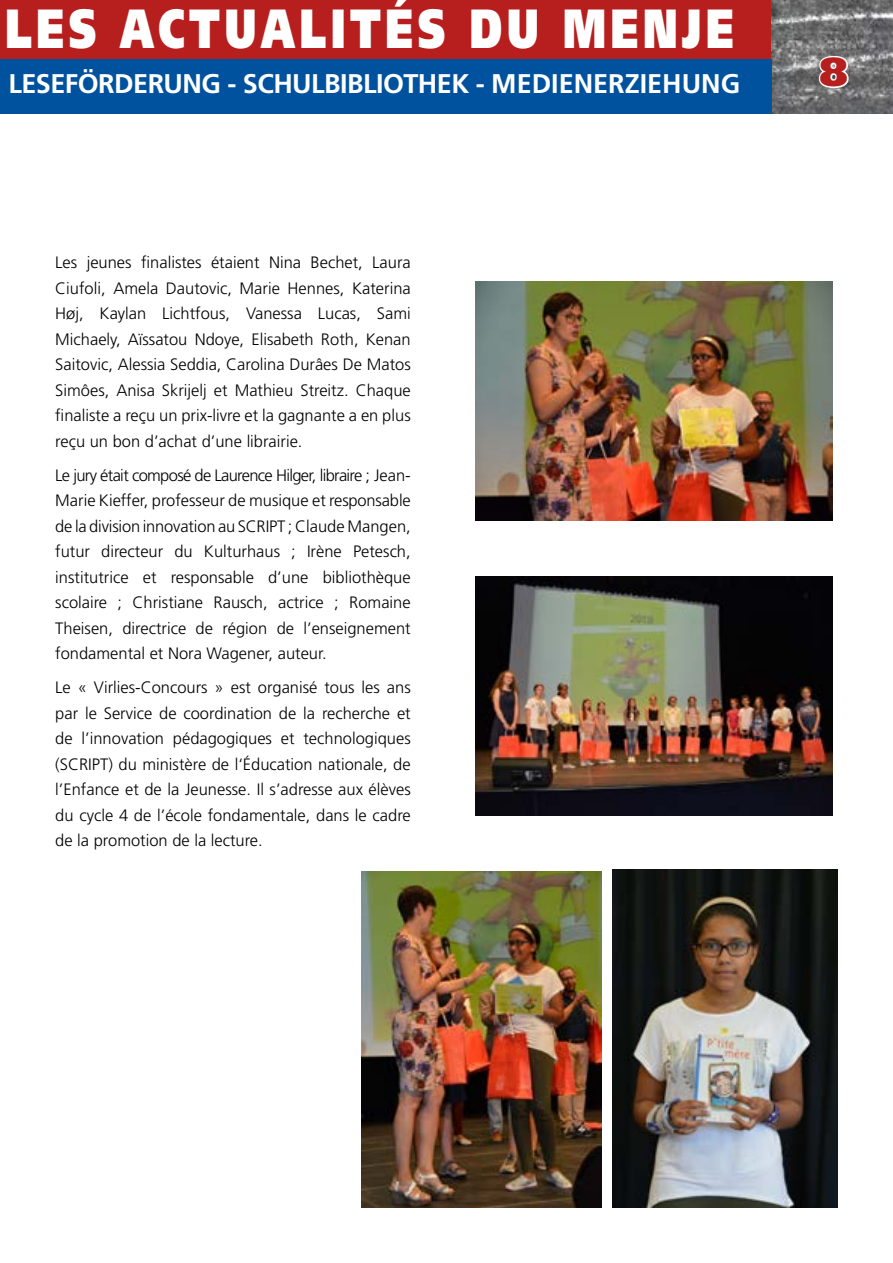
<style>
.page{position:relative;width:893px;height:1263px;background:#fff}
.page>*{position:absolute;margin:0;border:0;box-sizing:border-box;transform-origin:0 0}
.t1{font:900 55.05px "Frutiger";letter-spacing:.11em;color:#fff;scale:.74 1}
.t2{font:900 40.5px "Frutiger";color:#b71f1f}
.t3{font:700 27px "Frutiger";letter-spacing:-.02em;color:#fff}
.t4{font:300 16.5px/25.5px "Frutiger";color:#000;text-align:justify}
</style>
<div class="page">
<img style="left:771px;top:63px;width:122px;height:51px">
<svg style="left:0;top:0;width:893px;height:63px;background:#ab2b2d"></svg>
<svg style="left:817px;top:54px;width:33px;height:36px"></svg>
<div style="left:0;top:60px;width:771px;height:54px;background:#00529e"></div>
<img style="left:475px;top:282px;width:358px;height:238px">
<img style="left:361px;top:871px;width:240px;height:337px">
<img style="left:475px;top:577px;width:358px;height:238px">
<img style="left:612px;top:869px;width:226px;height:339px">
<h1 class="t1" style="left:5px;top:-5px;width:986px">LES ACTUALITÉS DU MENJE</h1>
<h3 class="t3" style="left:9px;top:68px;width:733px">LESEFÖRDERUNG - SCHULBIBLIOTHEK - MEDIENERZIEHUNG</h3>
<p class="t4" style="left:55px;top:250px;width:357px">Les jeunes finalistes étaient Nina Bechet, Laura Ciufoli, Amela Dautovic, Marie Hennes, Katerina Høj, Kaylan Lichtfous, Vanessa Lucas, Sami Michaely, Aïssatou Ndoye, Elisabeth Roth, Kenan Saitovic, Alessia Seddia, Carolina Durâes De Matos Simôes, Anisa Skrijelj et Mathieu Streitz. Chaque finaliste a reçu un prix-livre et la gagnante a en plus reçu un bon d’achat d’une librairie.</p>
<p class="t4" style="left:55px;top:462px;width:357px">Le jury était composé de Laurence Hilger, libraire ; Jean-Marie Kieffer, professeur de musique et responsable de la division innovation au SCRIPT ; Claude Mangen, futur directeur du Kulturhaus ; Irène Petesch, institutrice et responsable d’une bibliothèque scolaire ; Christiane Rausch, actrice ; Romaine Theisen, directrice de région de l’enseignement fondamental et Nora Wagener, auteur.</p>
<p class="t4" style="left:55px;top:674px;width:357px">Le « Virlies-Concours » est organisé tous les ans par le Service de coordination de la recherche et de l’innovation pédagogiques et technologiques (SCRIPT) du ministère de l‘Éducation nationale, de l’Enfance et de la Jeunesse. Il s’adresse aux élèves du cycle 4 de l’école fondamentale, dans le cadre de la promotion de la lecture.</p>
<h2 class="t2" style="left:820px;top:47px;width:29px">8</h2>
</div>
